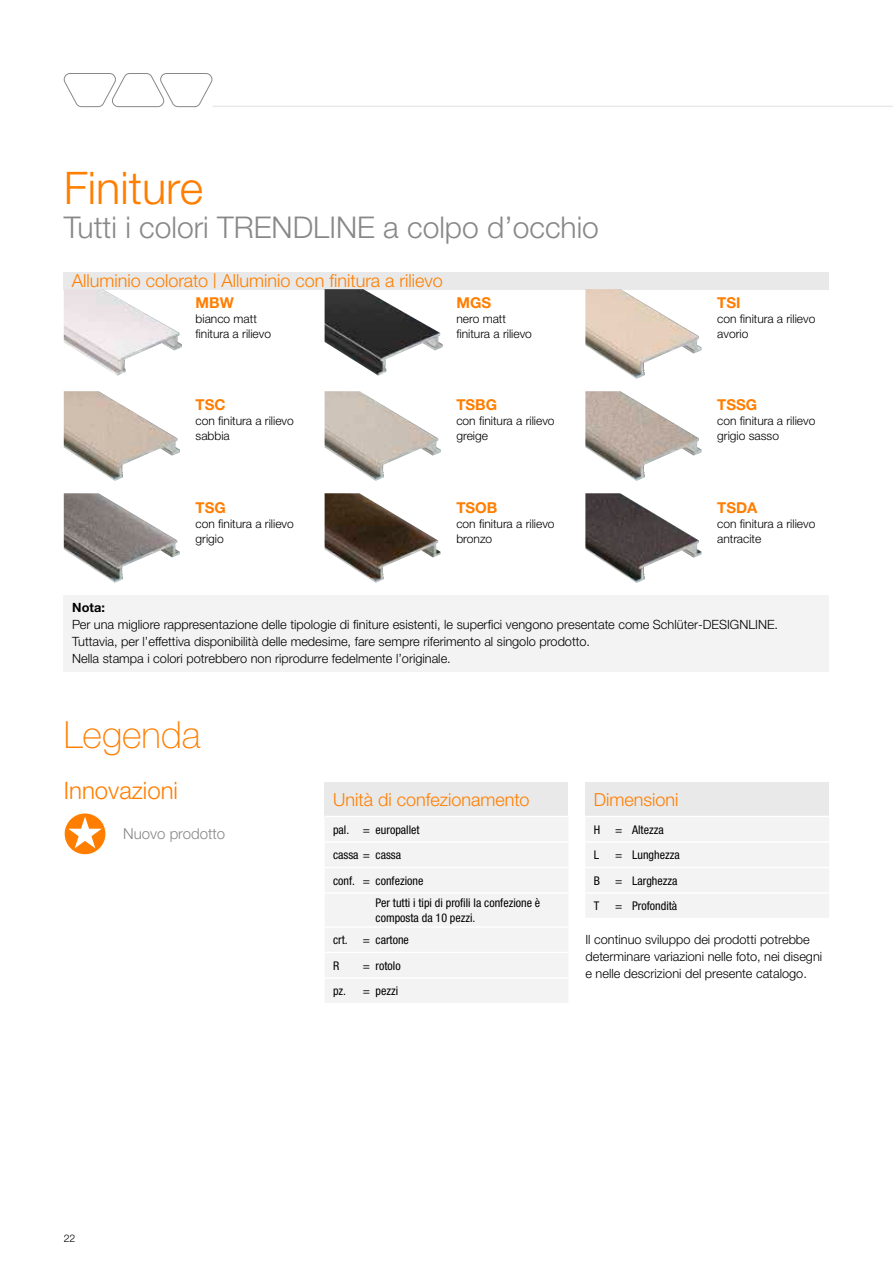
<style>
.page{position:relative;width:893px;height:1263px;background:#fff}
.page>*{position:absolute;margin:0;border:0;box-sizing:border-box;transform-origin:0 0}
.t1{font:300 45px "Helvetica Neue LTW1 G";color:#ff7e00}
.t2{font:100 37.5px "Helvetica Neue LT Pro";color:#ff7e00}
.t3{font:300 30px "Helvetica Neue LTW1 G";color:#898888}
.t4{font:300 24px "Helvetica Neue LTW1 G";color:#ff7e00}
.t5{font:300 18px "Helvetica Neue LTW1 G";color:#ff7e00}
.t6{font:700 15px "Helvetica Neue LTW1 G";color:#ff7e00}
.t7{font:300 15px "Helvetica Neue LTW1 G";color:#898888}
.t8{font:300 12.75px/17px "Helvetica Neue LTW1 G";color:#000}
.t9{font:700 12.75px "Helvetica Neue LTW1 G";color:#000}
.t10{font:300 12px/15px "Helvetica Neue LTW1 G";color:#000}
.t11{font:condensed 12px/25.5px "Helvetica Neue LTW1 G";color:#000}
.t12{font:300 10.5px "Helvetica Neue LTW1 G";color:#000}
.s1{font-weight:400;font-size:15px}
</style>
<div class="page">
<svg style="left:64px;top:73px;width:148px;height:34px"></svg>
<hr style="left:213px;top:106px;width:680px;height:1px;background:#e9e9e9">
<div style="left:64px;top:272px;width:765px;height:17px;background:#e9e9e9"></div>
<img style="left:64px;top:289px;width:118px;height:87px">
<img style="left:64px;top:391px;width:116px;height:90px">
<img style="left:64px;top:493px;width:116px;height:90px">
<img style="left:325px;top:289px;width:118px;height:87px">
<img style="left:325px;top:391px;width:116px;height:90px">
<img style="left:325px;top:493px;width:115px;height:90px">
<img style="left:585px;top:289px;width:116px;height:90px">
<img style="left:585px;top:391px;width:116px;height:90px">
<img style="left:585px;top:493px;width:116px;height:90px">
<div style="left:64px;top:595px;width:765px;height:77px;background:#f3f3f3"></div>
<svg style="left:64px;top:813px;width:42px;height:42px"></svg>
<svg style="left:68px;top:816px;width:34px;height:32px"></svg>
<div style="left:64px;top:813px;width:42px;height:42px;border:1px solid #fff;border-radius:50%"></div>
<div style="left:325px;top:782px;width:243px;height:34px;background:#e9e9e9"></div>
<div style="left:325px;top:818px;width:243px;height:185px;background:#f3f3f3"></div>
<hr style="left:325px;top:841px;width:243px;height:2px;background:#fff">
<hr style="left:325px;top:867px;width:243px;height:1px;background:#fff">
<hr style="left:325px;top:892px;width:243px;height:2px;background:#fff">
<hr style="left:325px;top:926px;width:243px;height:2px;background:#fff">
<hr style="left:325px;top:952px;width:243px;height:1px;background:#fff">
<hr style="left:325px;top:977px;width:243px;height:2px;background:#fff">
<div style="left:585px;top:782px;width:244px;height:34px;background:#e9e9e9"></div>
<div style="left:586px;top:818px;width:243px;height:99px;background:#f3f3f3"></div>
<hr style="left:585px;top:841px;width:244px;height:2px;background:#fff">
<hr style="left:585px;top:867px;width:244px;height:1px;background:#fff">
<hr style="left:585px;top:892px;width:244px;height:2px;background:#fff">
<h1 class="t1" style="left:64px;top:161px;width:141px">Finiture</h1>
<h3 class="t3" style="left:64px;top:209px;width:537px">Tutti i colori TRENDLINE a colpo d’occhio</h3>
<h3 class="t5" style="left:72px;top:270px;width:372px">Alluminio colorato <span class="s1">|</span> Alluminio con finitura a rilievo</h3>
<p class="t6" style="left:196px;top:294px;width:40px">MBW</p>
<p class="t10" style="left:196px;top:312px;width:77px">bianco matt finitura a rilievo</p>
<p class="t6" style="left:456px;top:294px;width:36px">MGS</p>
<p class="t10" style="left:456px;top:312px;width:77px">nero matt finitura a rilievo</p>
<p class="t6" style="left:196px;top:396px;width:32px">TSC</p>
<p class="t10" style="left:196px;top:414px;width:100px">con finitura a rilievo sabbia</p>
<p class="t6" style="left:196px;top:498px;width:32px">TSG</p>
<p class="t10" style="left:196px;top:516px;width:100px">con finitura a rilievo grigio</p>
<p class="t6" style="left:456px;top:396px;width:42px">TSBG</p>
<p class="t10" style="left:456px;top:414px;width:100px">con finitura a rilievo greige</p>
<p class="t6" style="left:456px;top:498px;width:43px">TSOB</p>
<p class="t10" style="left:456px;top:516px;width:100px">con finitura a rilievo bronzo</p>
<p class="t6" style="left:717px;top:294px;width:25px">TSI</p>
<p class="t10" style="left:717px;top:312px;width:100px">con finitura a rilievo avorio</p>
<p class="t6" style="left:717px;top:396px;width:42px">TSSG</p>
<p class="t10" style="left:717px;top:414px;width:100px">con finitura a rilievo grigio sasso</p>
<p class="t6" style="left:717px;top:498px;width:42px">TSDA</p>
<p class="t10" style="left:717px;top:516px;width:100px">con finitura a rilievo antracite</p>
<p class="t9" style="left:72px;top:600px;width:34px">Nota:</p>
<p class="t8" style="left:72px;top:616px;width:707px">Per una migliore rappresentazione delle tipologie di finiture esistenti, le superfici vengono presentate come Schlüter-DESIGNLINE.<br>Tuttavia, per l’effettiva disponibilità delle medesime, fare sempre riferimento al singolo prodotto.<br>Nella stampa i colori potrebbero non riprodurre fedelmente l’originale.</p>
<h2 class="t2" style="left:64px;top:714px;width:138px">Legenda</h2>
<h3 class="t4" style="left:64px;top:776px;width:116px">Innovazioni</h3>
<p class="t7" style="left:123px;top:825px;width:103px">Nuovo prodotto</p>
<p class="t12" style="left:64px;top:1231px;width:13px">22</p>
<h3 class="t5" style="left:333px;top:788px;width:198px">Unità di confezionamento</h3>
<p class="t11" style="left:333px;top:816px;width:92px">pal. = europallet cassa = cassa conf. = confezione</p>
<p class="t11" style="left:376px;top:895px;width:166px;line-height:15px">Per tutti i tipi di profili la confezione è composta da 10 pezzi.</p>
<p class="t11" style="left:333px;top:927px;width:16px">crt.</p>
<p class="t11" style="left:363px;top:927px;width:48px">= cartone</p>
<p class="t11" style="left:333px;top:953px;width:8px">R</p>
<p class="t11" style="left:333px;top:953px;width:69px;text-align:right">= rotolo<br>pz. = pezzi</p>
<h3 class="t5" style="left:594px;top:788px;width:86px">Dimensioni</h3>
<p class="t11" style="left:594px;top:816px;width:71px">H = Altezza<br>L</p>
<p class="t11" style="left:615px;top:842px;width:66px">= Lunghezza</p>
<p class="t11" style="left:594px;top:868px;width:8px">B</p>
<p class="t11" style="left:615px;top:868px;width:64px">= Larghezza</p>
<p class="t11" style="left:594px;top:893px;width:7px">T</p>
<p class="t11" style="left:615px;top:893px;width:64px">= Profondità</p>
<p class="t8" style="left:585px;top:931px;width:238px">Il continuo sviluppo dei prodotti potrebbe determinare variazioni nelle foto, nei disegni e nelle descrizioni del presente catalogo.</p>
</div>
